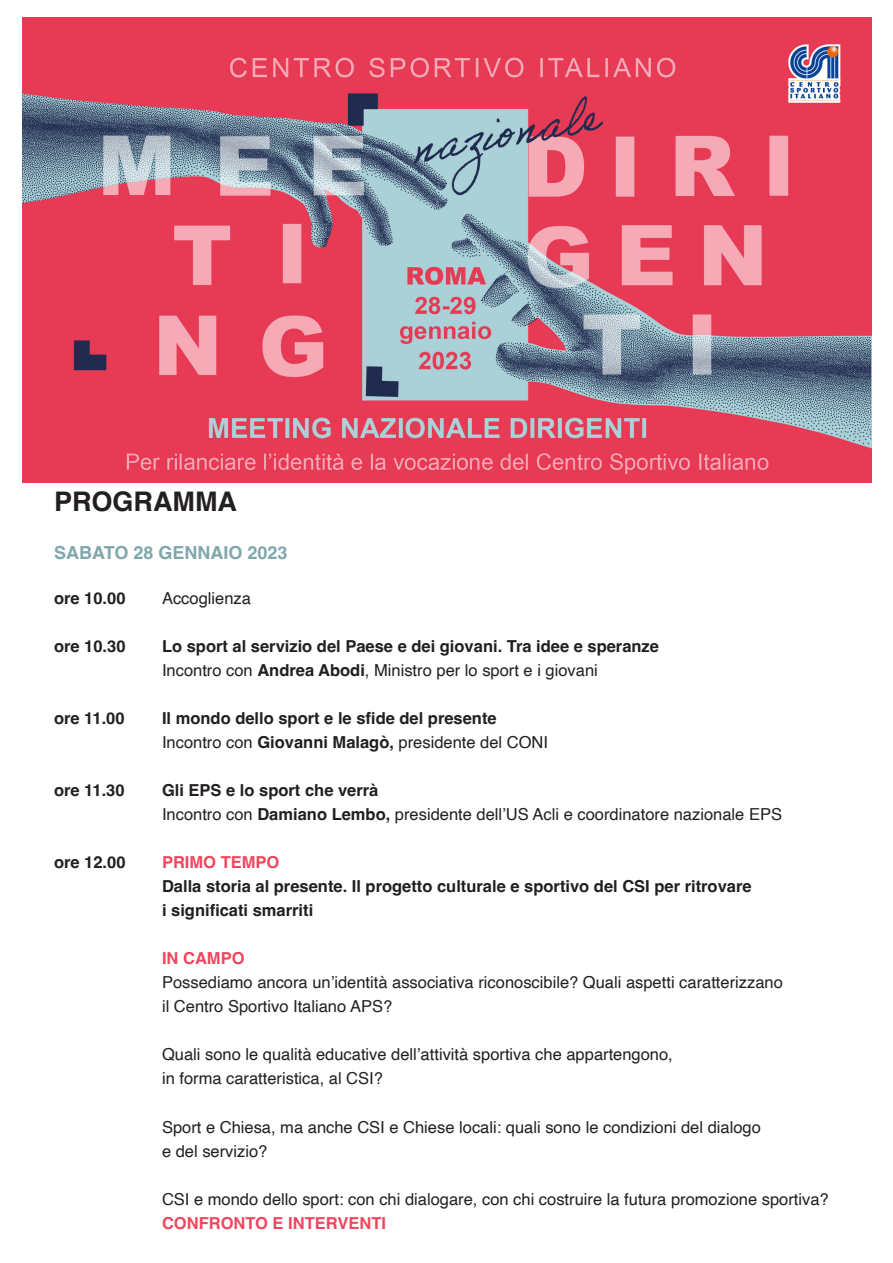
<style>
.page{position:relative;width:893px;height:1263px;background:#fff}
.page>*{position:absolute;margin:0;border:0;box-sizing:border-box;transform-origin:0 0}
.t1{font:700 27px "Helvetica";color:#231f20}
.t2{font:700 18px "Helvetica";color:#80a8ac}
.t3{font:16.5px "Helvetica";color:#231f20}
.t4{font:700 16.5px "Helvetica";color:#231f20}
.t5{font:700 16.5px "Helvetica";color:#ef465d}
.s1{font-weight:700}
</style>
<div class="page">
<img style="left:23px;top:18px;width:849px;height:465px">
<p class="t1" style="left:54px;top:485px;width:184px">PROGRAMMA</p>
<p class="t2" style="left:54px;top:542px;width:235px">SABATO 28 GENNAIO 2023</p>
<p class="t4" style="left:54px;top:588px;width:73px">ore 10.00</p>
<p class="t3" style="left:162px;top:586px;width:90px">Accoglienza</p>
<p class="t4" style="left:54px;top:636px;width:73px">ore 10.30</p>
<p class="t4" style="left:162px;top:636px;width:499px">Lo sport al servizio del Paese e dei giovani. Tra idee e speranze</p>
<p class="t3" style="left:162px;top:658px;width:437px">Incontro con <span class="s1">Andrea Abodi</span>, Ministro per lo sport e i giovani</p>
<p class="t4" style="left:54px;top:708px;width:72px">ore 11.00</p>
<p class="t4" style="left:162px;top:708px;width:336px">Il mondo dello sport e le sfide del presente</p>
<p class="t3" style="left:162px;top:730px;width:388px">Incontro con <span class="s1">Giovanni Malagò,</span> presidente del CONI</p>
<p class="t4" style="left:54px;top:780px;width:72px">ore 11.30</p>
<p class="t4" style="left:162px;top:780px;width:218px">Gli EPS e lo sport che verrà</p>
<p class="t3" style="left:162px;top:802px;width:621px">Incontro con <span class="s1">Damiano Lembo,</span> presidente dell’US Acli e coordinatore nazionale EPS</p>
<p class="t4" style="left:54px;top:852px;width:73px">ore 12.00</p>
<p class="t5" style="left:162px;top:852px;width:119px">PRIMO TEMPO</p>
<p class="t4" style="left:162px;top:876px;width:591px">Dalla storia al presente. Il progetto culturale e sportivo del CSI per ritrovare</p>
<p class="t4" style="left:162px;top:900px;width:153px">i significati smarriti</p>
<p class="t5" style="left:162px;top:948px;width:84px">IN CAMPO</p>
<p class="t3" style="left:162px;top:970px;width:622px">Possediamo ancora un’identità associativa riconoscibile? Quali aspetti caratterizzano</p>
<p class="t3" style="left:162px;top:994px;width:232px">il Centro Sportivo Italiano APS?</p>
<p class="t3" style="left:162px;top:1042px;width:512px">Quali sono le qualità educative dell’attività sportiva che appartengono,</p>
<p class="t3" style="left:162px;top:1066px;width:222px">in forma caratteristica, al CSI?</p>
<p class="t3" style="left:162px;top:1114px;width:600px">Sport e Chiesa, ma anche CSI e Chiese locali: quali sono le condizioni del dialogo</p>
<p class="t3" style="left:162px;top:1138px;width:107px">e del servizio?</p>
<p class="t3" style="left:162px;top:1186px;width:668px">CSI e mondo dello sport: con chi dialogare, con chi costruire la futura promozione sportiva?</p>
<p class="t5" style="left:162px;top:1212px;width:226px">CONFRONTO E INTERVENTI</p>
</div>
